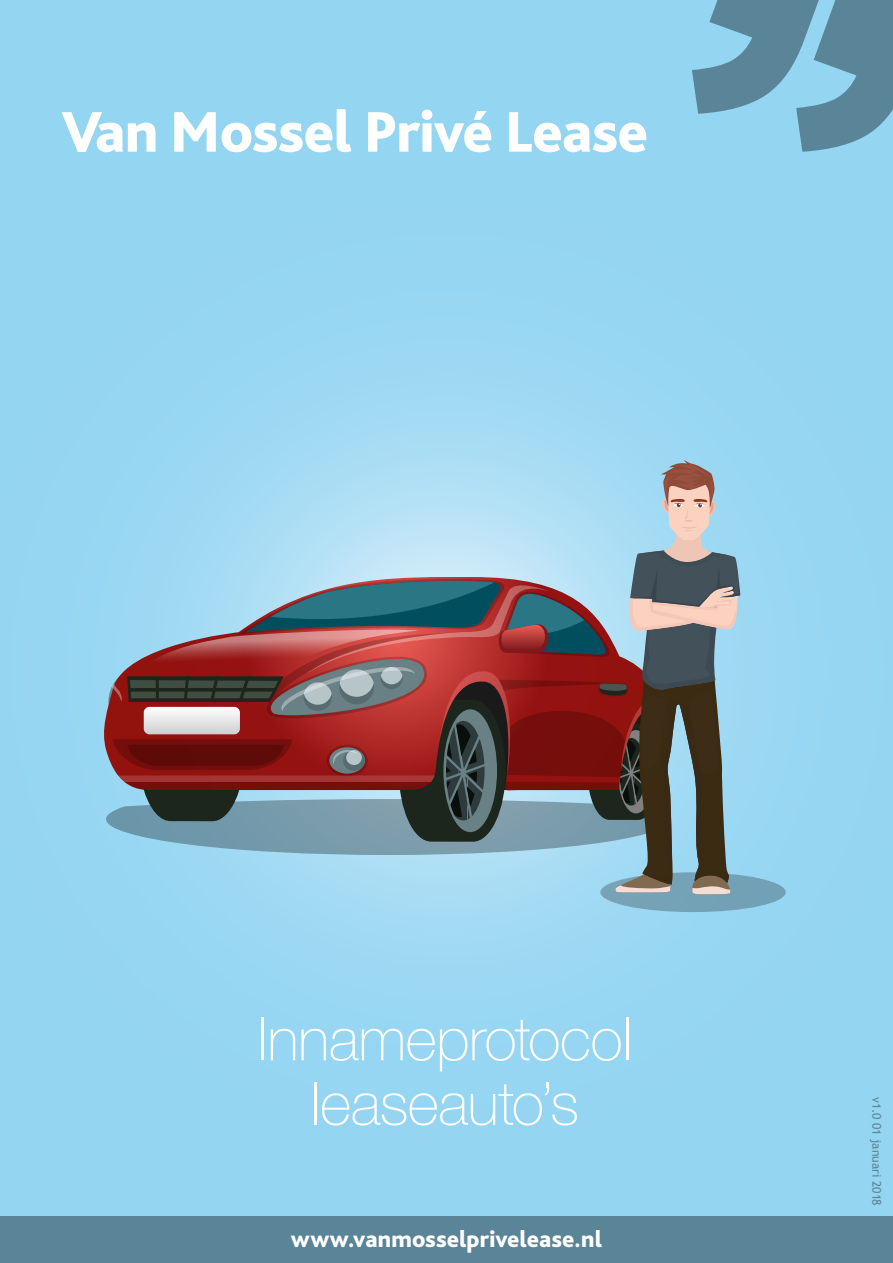
<style>
.page{position:relative;width:893px;height:1263px;background:#fff}
.page>*{position:absolute;margin:0;border:0;box-sizing:border-box;transform-origin:0 0}
.t1{font:100 60px/64.5px "Helvetica Neue";letter-spacing:-.01em;color:#fff;text-align:center}
.t2{font:800 60px "Bliss Pro";letter-spacing:-.02em;color:#fff}
.t3{font:800 24px "Bliss Pro";color:#fff}
.t4{font:12px "Trebuchet MS";letter-spacing:-.005em;color:#5a8497}
</style>
<div class="page">
<div style="left:0;top:0;width:893px;height:1216px;background:#95d5f2"></div>
<svg style="left:692px;top:0;width:201px;height:152px"></svg>
<div style="left:600px;top:872px;width:186px;height:40px;background:#73a1b6;border-radius:50%"></div>
<svg style="left:106px;top:460px;width:634px;height:434px"></svg>
<div style="left:0;top:1216px;width:893px;height:47px;background:#5a8497"></div>
<h1 class="t2" style="left:61px;top:95px;width:588px">Van Mossel Privé Lease</h1>
<h1 class="t1" style="left:258px;top:1004px;width:376px">Innameprotocol leaseauto’s</h1>
<p class="t3" style="left:291px;top:1224px;width:313px">www.vanmosselprivelease.nl</p>
<p class="t4" style="left:884px;top:1097px;width:110px;rotate:90deg">v1.0 01 januari 2018</p>
</div>
